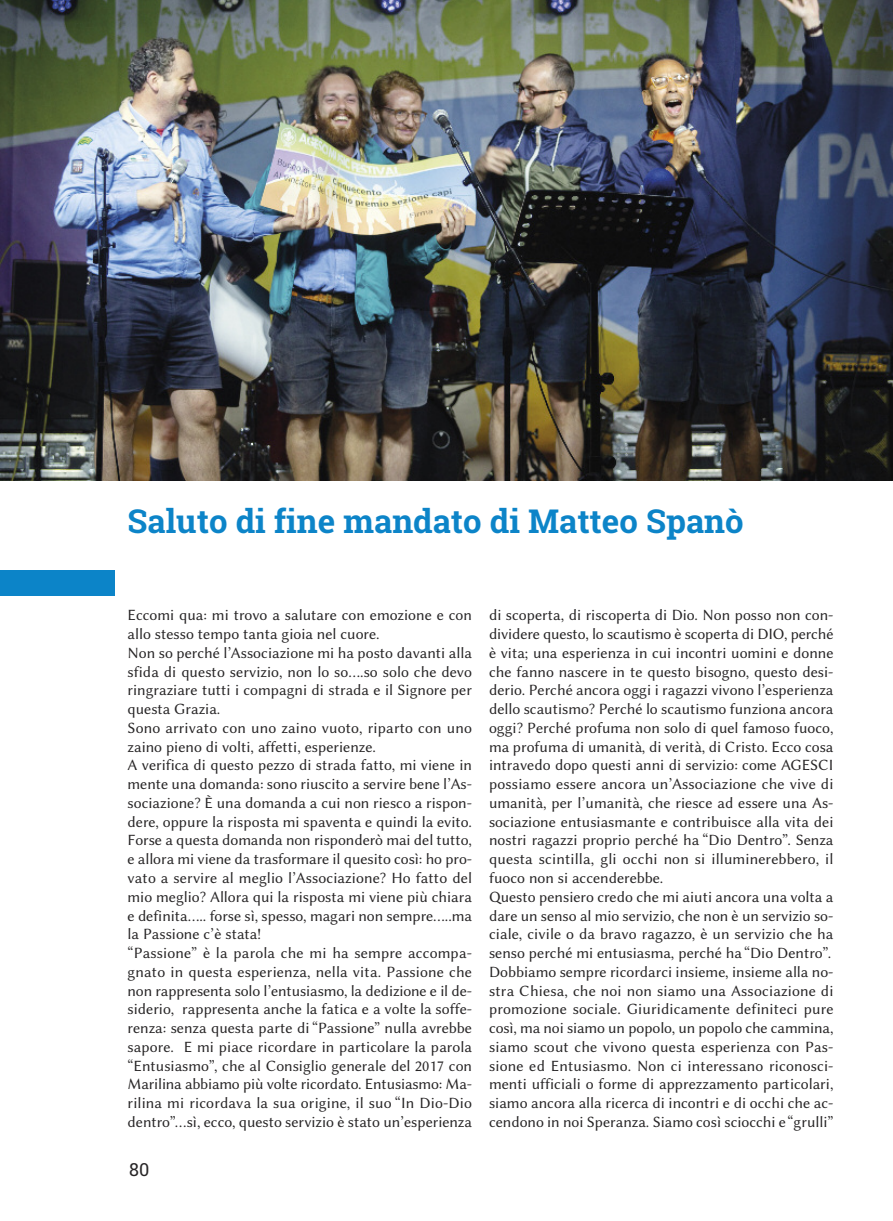
<style>
.page{position:relative;width:893px;height:1221px;background:#fff}
.page>*{position:absolute;margin:0;border:0;box-sizing:border-box;transform-origin:0 0}
.t1{font:700 33px "Roboto Slab";color:#0c84c8}
.t2{font:18px "Roboto Slab";color:#272526}
.t3{font:15.75px/18.8px "Lin Biolinum";color:#272526}
</style>
<div class="page">
<div style="left:0;top:570px;width:115px;height:25px;background:#0c84c8"></div>
<img style="left:0;top:0;width:893px;height:480px">
<h1 class="t1" style="left:128px;top:502px;width:618px">Saluto di fine mandato di Matteo Spanò</h1>
<p class="t3" style="left:128px;top:605px;width:346px">Eccomi qua: mi trovo a salutare con emozione e con allo stesso tempo tanta gioia nel cuore.<br>Non so perché l’Associazione mi ha posto davanti alla sfida di questo servizio, non lo so….so solo che devo ringraziare tutti i compagni di strada e il Signore per questa Grazia.<br>Sono arrivato con uno zaino vuoto, riparto con uno zaino pieno di volti, affetti, esperienze.<br>A verifica di questo pezzo di strada fatto, mi viene in mente una domanda: sono riuscito a servire bene l’As&shy;sociazione? È una domanda a cui non riesco a rispon&shy;dere, oppure la risposta mi spaventa e quindi la evito.<br>Forse a questa domanda non risponderò mai del tutto, e allora mi viene da trasformare il quesito così: ho pro&shy;vato a servire al meglio l’Associazione? Ho fatto del mio meglio? Allora qui la risposta mi viene più chiara e definita….. forse sì, spesso, magari non sempre…..ma la Passione c’è stata!<br>“Passione” è la parola che mi ha sempre accompa&shy;gnato in questa esperienza, nella vita. Passione che non rappresenta solo l’entusiasmo, la dedizione e il de&shy;siderio, rappresenta anche la fatica e a volte la soffe&shy;renza: senza questa parte di “Passione” nulla avrebbe sapore. E mi piace ricordare in particolare la parola “Entusiasmo”, che al Consiglio generale del 2017 con Marilina abbiamo più volte ricordato. Entusiasmo: Ma&shy;rilina mi ricordava la sua origine, il suo “In Dio-Dio dentro”…sì, ecco, questo servizio è stato un’esperienza</p>
<p class="t3" style="left:489px;top:605px;width:346px">di scoperta, di riscoperta di Dio. Non posso non con&shy;dividere questo, lo scautismo è scoperta di DIO, perché è vita; una esperienza in cui incontri uomini e donne che fanno nascere in te questo bisogno, questo desi&shy;derio. Perché ancora oggi i ragazzi vivono l’esperienza dello scautismo? Perché lo scautismo funziona ancora oggi? Perché profuma non solo di quel famoso fuoco, ma profuma di umanità, di verità, di Cristo. Ecco cosa intravedo dopo questi anni di servizio: come AGESCI possiamo essere ancora un’Associazione che vive di umanità, per l’umanità, che riesce ad essere una As&shy;sociazione entusiasmante e contribuisce alla vita dei nostri ragazzi proprio perché ha “Dio Dentro”. Senza questa scintilla, gli occhi non si illuminerebbero, il fuoco non si accenderebbe.<br>Questo pensiero credo che mi aiuti ancora una volta a dare un senso al mio servizio, che non è un servizio so&shy;ciale, civile o da bravo ragazzo, è un servizio che ha senso perché mi entusiasma, perché ha “Dio Dentro”.<br>Dobbiamo sempre ricordarci insieme, insieme alla no&shy;stra Chiesa, che noi non siamo una Associazione di promozione sociale. Giuridicamente definiteci pure così, ma noi siamo un popolo, un popolo che cammina, siamo scout che vivono questa esperienza con Pas&shy;sione ed Entusiasmo. Non ci interessano riconosci&shy;menti ufficiali o forme di apprezzamento particolari, siamo ancora alla ricerca di incontri e di occhi che ac&shy;cendono in noi Speranza. Siamo così sciocchi e“grulli”</p>
<p class="t2" style="left:129px;top:1158px;width:22px">80</p>
</div>
